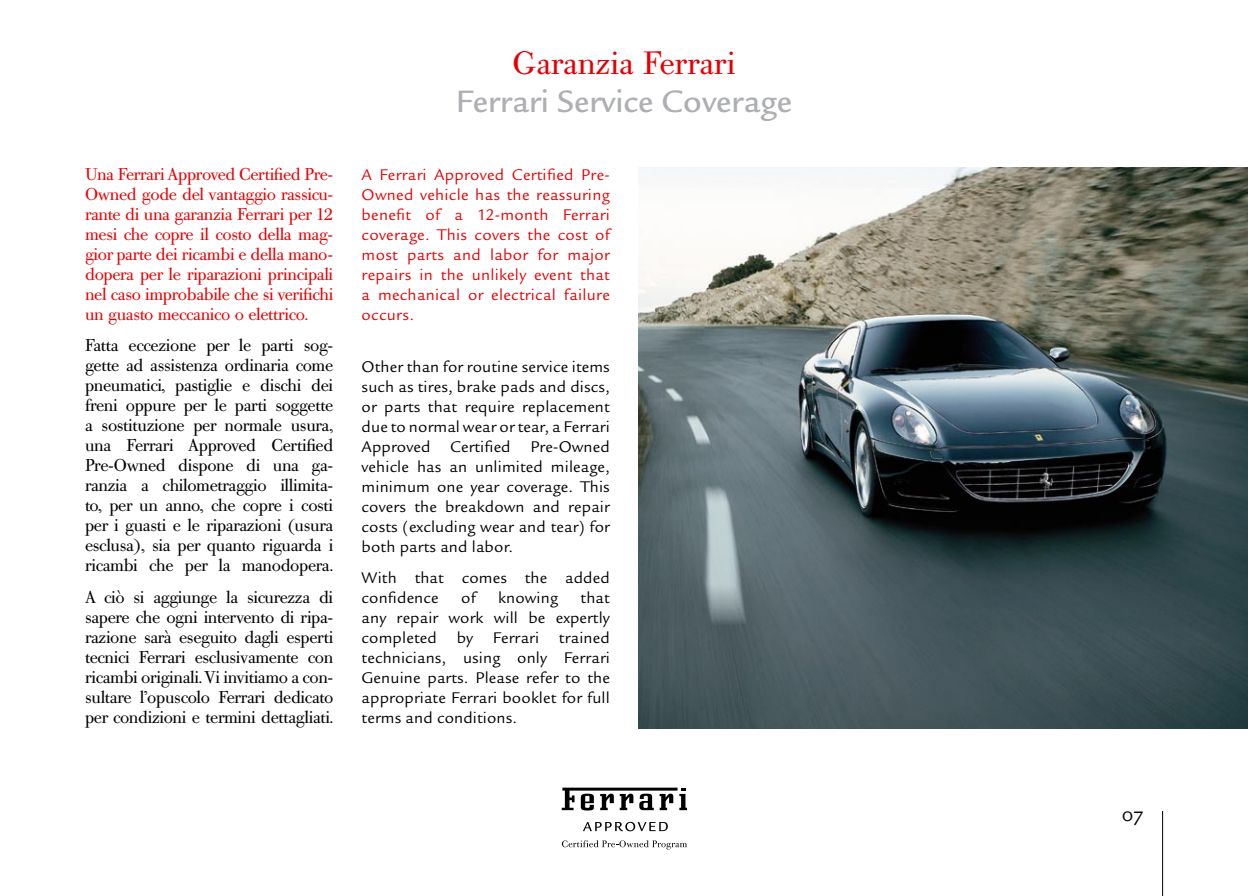
<style>
.page{position:relative;width:1248px;height:896px;background:#fff}
.page>*{position:absolute;margin:0;border:0;box-sizing:border-box;transform-origin:0 0}
.t1{font:500 32px "Legacy Sans EFOP";color:#aeafb2}
.t2{font:32px "Bodoni Old Face BQ";color:#e60004}
.t3{font:20px "Legacy Sans EFOP Book SC";color:#000}
.t4{font:17px/20px "Bodoni Old Face BQ";letter-spacing:-.02em;color:#000;text-align:justify}
.t5{font:17px/20px "Bodoni Old Face BQ";letter-spacing:-.02em;color:#e60004;text-align:justify}
.t6{font:16px/20px "Legacy Sans EFOP";letter-spacing:.01em;color:#000;text-align:justify}
.t7{font:16px/20px "Legacy Sans EFOP";letter-spacing:.02em;color:#e60004;text-align:justify}
</style>
<div class="page">
<img style="left:638px;top:167px;width:609px;height:562px">
<hr style="left:1162px;top:811px;width:1px;height:85px;background:#000">
<svg style="left:583px;top:822px;width:84px;height:9px"></svg>
<svg style="left:562px;top:840px;width:125px;height:9px"></svg>
<svg style="left:561px;top:787px;width:126px;height:23px"></svg>
<p class="t5" style="left:85px;top:165px;width:250px">Una Ferrari Approved Certified Pre-Owned gode del vantaggio rassicu&shy;rante di una garanzia Ferrari per 12 mesi che copre il costo della mag&shy;gior parte dei ricambi e della mano&shy;dopera per le riparazioni principali nel caso improbabile che si verifichi un guasto meccanico o elettrico.</p>
<p class="t4" style="left:85px;top:336px;width:250px">Fatta eccezione per le parti sog&shy;gette ad assistenza ordinaria come pneumatici, pastiglie e dischi dei freni oppure per le parti soggette a sostituzione per normale usura, una Ferrari Approved Certified Pre-Owned dispone di una ga&shy;ranzia a chilometraggio illimita&shy;to, per un anno, che copre i costi per i guasti e le riparazioni (usura esclusa), sia per quanto riguarda i ricambi che per la manodopera.</p>
<p class="t4" style="left:85px;top:587px;width:250px">A ciò si aggiunge la sicurezza di sapere che ogni intervento di ripa&shy;razione sarà eseguito dagli esperti tecnici Ferrari esclusivamente con ricambi originali. Vi invitiamo a con&shy;sultare l’opuscolo Ferrari dedicato per condizioni e termini dettagliati.</p>
<h1 class="t2" style="left:512px;top:43px;width:224px">Garanzia Ferrari</h1>
<h1 class="t1" style="left:456px;top:82px;width:337px">Ferrari Service Coverage</h1>
<p class="t7" style="left:361px;top:165px;width:250px">A Ferrari Approved Certified Pre-Owned vehicle has the reassuring benefit of a 12-month Ferrari coverage. This covers the cost of most parts and labor for major repairs in the unlikely event that a mechanical or electrical failure occurs.</p>
<p class="t6" style="left:361px;top:356px;width:250px">Other than for routine service items such as tires, brake pads and discs, or parts that require replacement due to normal wear or tear, a Ferrari Approved Certified Pre-Owned vehicle has an unlimited mileage, minimum one year coverage. This covers the breakdown and repair costs (excluding wear and tear) for both parts and labor.</p>
<p class="t6" style="left:361px;top:568px;width:250px">With that comes the added confidence</p>
<p class="t6" style="left:461px;top:588px;width:16px">of</p>
<p class="t6" style="left:498px;top:588px;width:61px">knowing</p>
<p class="t6" style="left:361px;top:588px;width:250px;text-indent:219px">that any repair work will be expertly completed by Ferrari trained technicians, using only Ferrari Genuine parts. Please refer to the appropriate Ferrari booklet for full terms and conditions.</p>
<p class="t3" style="left:1121px;top:802px;width:23px">07</p>
</div>
